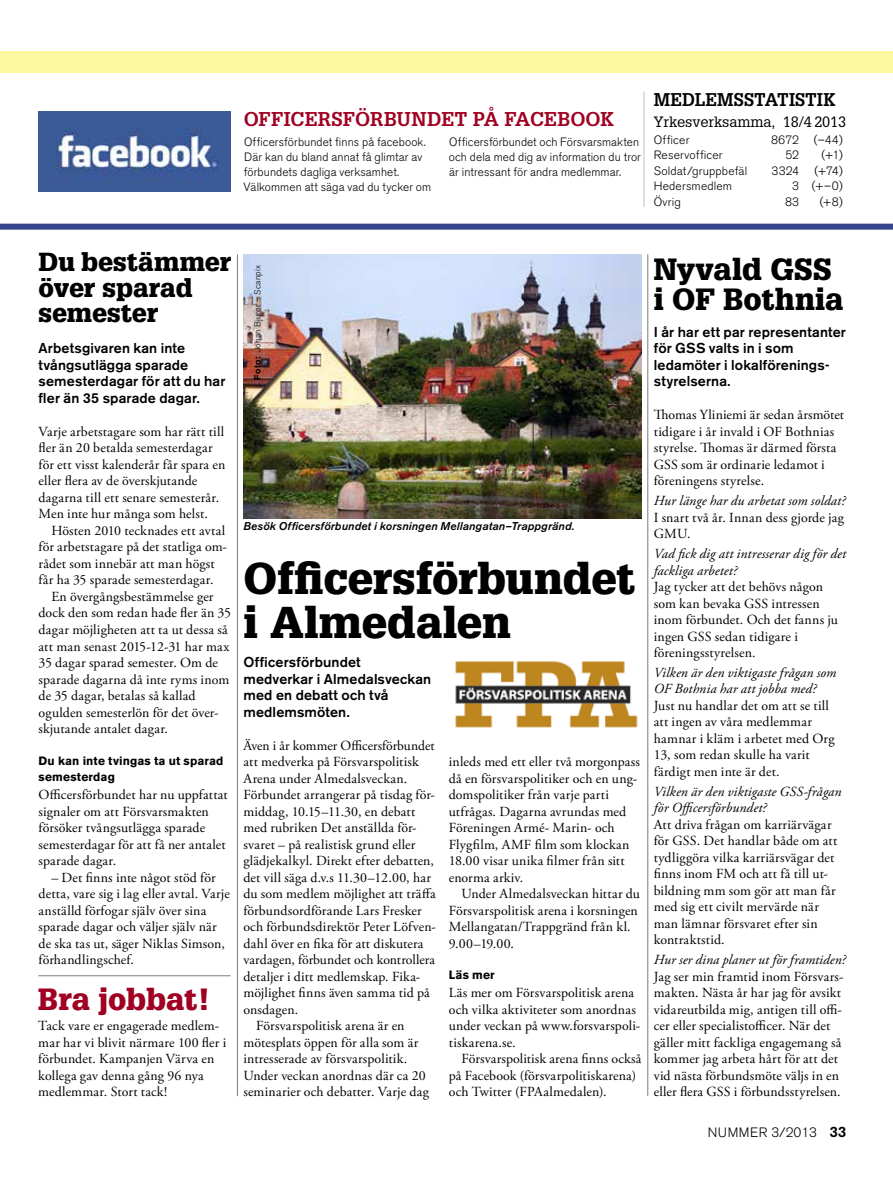
<style>
.page{position:relative;width:893px;height:1191px;background:#fff}
.page>*{position:absolute;margin:0;border:0;box-sizing:border-box;transform-origin:0 0}
.t1{font:900 43.5px/43.5px "Glypha";color:#000}
.t2{font:900 30px/30px "Glypha";letter-spacing:.005em;color:#000}
.t3{font:900 30px "Glypha";letter-spacing:-.005em;color:#a00022}
.t4{font:900 25.5px/25.5px "Glypha";color:#000}
.t5{font:700 19.5px "Glypha";color:#a00022}
.t6{font:700 18px "Glypha";letter-spacing:.005em;color:#000}
.t7{font:14.7px "Glypha";letter-spacing:-.005em;color:#000}
.t8{font:500 14.25px/16.5px "Akzidenz Grotesk BE";letter-spacing:.01em;color:#000}
.t9{font:13.8px/16.5px "Adobe Garamond Pro";letter-spacing:.01em;color:#000}
.t10{font:italic 13.8px/16.5px "Adobe Garamond Pro";letter-spacing:.01em;color:#000}
.t11{font:300 13.5px "Akzidenz Grotesk BE";letter-spacing:.02em;color:#000}
.t12{font:300 12px/15px "Akzidenz Grotesk BE";letter-spacing:.01em;color:#000}
.t13{font:700 12px/16.5px "Akzidenz Grotesk BE";letter-spacing:.01em;color:#000}
.t14{font:italic 500 11.25px "Akzidenz Grotesk BE";letter-spacing:.015em;color:#000}
.t15{font:300 8.7px "Akzidenz Grotesk BE";letter-spacing:.025em;color:#000}
.s1{font-weight:700}
.s2{font-weight:500;font-size:15px}
</style>
<div class="page">
<div style="left:0;top:51px;width:893px;height:21px;background:#fdf9a1"></div>
<div style="left:0;top:224px;width:893px;height:6px;background:#36468b"></div>
<hr style="left:644px;top:91px;width:1px;height:116px;background:#c0c0c0">
<img style="left:38px;top:112px;width:193px;height:79px">
<hr style="left:237px;top:254px;width:1px;height:842px;background:#7c7c7c">
<hr style="left:647px;top:254px;width:1px;height:842px;background:#7c7c7c">
<img style="left:455px;top:661px;width:183px;height:67px">
<img style="left:243px;top:254px;width:398px;height:264px">
<hr style="left:38px;top:975px;width:193px;height:1px;background:#7c7c7c">
<h3 class="t5" style="left:244px;top:107px;width:156px">OFFICERSFÖRBUNDE</h3>
<h3 class="t5" style="left:454px;top:107px;width:90px">T PÅ FACEB</h3>
<h3 class="t5" style="left:570px;top:107px;width:44px">OOK</h3>
<p class="t12" style="left:244px;top:134px;width:189px">Officersförbundet finns på facebook.<br>Där kan du bland annat få glimtar av förbundets dagliga verksamhet.<br>Välkommen att säga vad du tycker om</p>
<p class="t12" style="left:449px;top:134px;width:194px">Officersförbundet och Försvarsmakten och dela med dig av information du tror är intressant för andra medlemmar.</p>
<h3 class="t6" style="left:654px;top:88px;width:77px">MEDLEMSSTAT</h3>
<h3 class="t6" style="left:789px;top:88px;width:48px">ISTIK</h3>
<p class="t7" style="left:654px;top:113px;width:194px">Yrkesverksamma, 18/4 2013</p>
<p class="t12" style="left:654px;top:133px;width:37px">Officer</p>
<p class="t12" style="left:771px;top:133px;width:73px">8672 (–44)</p>
<p class="t12" style="left:654px;top:148px;width:70px">Reservofficer</p>
<p class="t12" style="left:785px;top:148px;width:15px">52</p>
<p class="t12" style="left:822px;top:148px;width:23px">(+1)</p>
<p class="t12" style="left:654px;top:163px;width:95px">Soldat/gruppbefäl</p>
<p class="t12" style="left:771px;top:163px;width:29px">3324</p>
<p class="t12" style="left:814px;top:163px;width:30px">(+74)</p>
<p class="t12" style="left:654px;top:179px;width:80px">Hedersmedlem</p>
<p class="t12" style="left:792px;top:179px;width:52px">3 (+–0)</p>
<p class="t12" style="left:654px;top:194px;width:29px">Övrig</p>
<p class="t12" style="left:785px;top:194px;width:16px">83</p>
<p class="t12" style="left:820px;top:194px;width:25px">(+8)</p>
<h3 class="t4" style="left:39px;top:249px;width:194px">Du bestämmer över sparad semester</h3>
<p class="t8" style="left:39px;top:340px;width:188px">Arbetsgivaren kan inte tvångsutlägga sparade semesterdagar för att du har fler än 35 sparade dagar.</p>
<p class="t9" style="left:39px;top:424px;width:188px">Varje arbetstagare som har rätt till fler än 20 betalda semesterdagar för ett visst kalenderår får spara en eller flera av de överskjutande dagarna till ett senare semesterår.<br>Men inte hur många som helst.</p>
<p class="t9" style="left:51px;top:523px;width:175px">Hösten 2010 tecknades ett avtal</p>
<p class="t9" style="left:39px;top:539px;width:190px">för arbetstagare på det statliga om-</p>
<p class="t9" style="left:39px;top:556px;width:178px">rådet som innebär att man högst</p>
<p class="t9" style="left:39px;top:572px;width:176px">får ha 35 sparade semesterdagar.</p>
<p class="t9" style="left:51px;top:589px;width:164px">En övergångsbestämmelse ger</p>
<p class="t9" style="left:39px;top:605px;width:194px">dock den som redan hade fler än 35</p>
<p class="t9" style="left:39px;top:622px;width:191px">dagar möjligheten att ta ut dessa så</p>
<p class="t9" style="left:39px;top:638px;width:192px">att man senast 2015-12-31 har max</p>
<p class="t9" style="left:39px;top:655px;width:181px">35 dagar sparad semester. Om de</p>
<p class="t9" style="left:39px;top:671px;width:192px">sparade dagarna då inte ryms inom</p>
<p class="t9" style="left:39px;top:688px;width:159px">de 35 dagar, betalas så kallad</p>
<p class="t9" style="left:39px;top:704px;width:181px">ogulden semesterlön för det över-</p>
<p class="t9" style="left:39px;top:721px;width:131px">skjutande antalet dagar.</p>
<p class="t13" style="left:39px;top:752px;width:186px">Du kan inte tvingas ta ut sparad semesterdag</p>
<p class="t9" style="left:39px;top:787px;width:191px">Officersförbundet har nu uppfattat signaler om att Försvarsmakten försöker tvångsutlägga sparade semesterdagar för att få ner antalet sparade dagar.</p>
<p class="t9" style="left:39px;top:869px;width:193px;text-indent:13px">– Det finns inte något stöd för detta, vare sig i lag eller avtal. Varje anställd förfogar själv över sina sparade dagar och väljer själv när de ska tas ut, säger Niklas Simson, förhandlingschef.</p>
<h2 class="t3" style="left:38px;top:980px;width:173px">Bra jobbat!</h2>
<p class="t9" style="left:38px;top:1018px;width:189px">Tack vare er engagerade medlem&shy;mar har vi blivit närmare 100 fler i förbundet. Kampanjen Värva en kollega gav denna gång 96 nya medlemmar. Stort tack!</p>
<p class="t15" style="left:252px;top:379px;width:116px;rotate:-90deg"><span class="s1">Foto:</span> Johan Bjurer – Scanpix</p>
<p class="t14" style="left:243px;top:519px;width:333px">Besök Officersförbundet i korsningen Mellangatan–Trappgränd.</p>
<h1 class="t1" style="left:243px;top:557px;width:393px">Officersförbundet i Almedalen</h1>
<p class="t8" style="left:243px;top:653px;width:189px">Officersförbundet medverkar i Almedalsveckan med en debatt och två medlemsmöten.</p>
<p class="t9" style="left:243px;top:737px;width:193px">Även i år kommer Officersförbundet</p>
<p class="t9" style="left:243px;top:754px;width:177px">att medverka på Försvarspolitisk</p>
<p class="t9" style="left:243px;top:770px;width:165px">Arena under Almedalsveckan.</p>
<p class="t9" style="left:243px;top:787px;width:193px">Förbundet arrangerar på tisdag för-</p>
<p class="t9" style="left:243px;top:803px;width:173px">middag, 10.15–11.30, en debatt</p>
<p class="t9" style="left:243px;top:820px;width:175px">med rubriken Det anställda för-</p>
<p class="t9" style="left:243px;top:836px;width:173px">svaret – på realistisk grund eller</p>
<p class="t9" style="left:243px;top:853px;width:192px">glädjekalkyl. Direkt efter debatten,</p>
<p class="t9" style="left:243px;top:869px;width:189px">det vill säga d.v.s 11.30–12.00, har</p>
<p class="t9" style="left:243px;top:886px;width:194px">du som medlem möjlighet att träffa</p>
<p class="t9" style="left:243px;top:902px;width:180px">förbundsordförande Lars Fresker</p>
<p class="t9" style="left:243px;top:919px;width:194px">och förbundsdirektör Peter Löfven-</p>
<p class="t9" style="left:243px;top:935px;width:182px">dahl över en fika för att diskutera</p>
<p class="t9" style="left:243px;top:952px;width:193px">vardagen, förbundet och kontrollera</p>
<p class="t9" style="left:243px;top:968px;width:178px">detaljer i ditt medlemskap. Fika-</p>
<p class="t9" style="left:243px;top:985px;width:188px">möjlighet finns även samma tid på</p>
<p class="t9" style="left:243px;top:1001px;width:56px">onsdagen.</p>
<p class="t9" style="left:256px;top:1018px;width:150px">Försvarspolitisk arena är en</p>
<p class="t9" style="left:243px;top:1034px;width:176px">mötesplats öppen för alla som är</p>
<p class="t9" style="left:243px;top:1051px;width:165px">intresserade av försvarspolitik.</p>
<p class="t9" style="left:243px;top:1067px;width:184px">Under veckan anordnas där ca 20</p>
<p class="t9" style="left:243px;top:1084px;width:187px">seminarier och debatter. Varje dag</p>
<p class="t9" style="left:449px;top:754px;width:193px">inleds med ett eller två morgonpass då en försvarspolitiker och en ung&shy;domspolitiker från varje parti utfrågas. Dagarna avrundas med<br>Föreningen Armé- Marin- och<br>Flygfilm, AMF film som klockan<br>18.00 visar unika filmer från sitt enorma arkiv.</p>
<p class="t9" style="left:449px;top:886px;width:193px;text-indent:13px">Under Almedalsveckan hittar du<br>Försvarspolitisk arena i korsningen<br>Mellangatan/Trappgränd från kl.<br>9.00–19.00.</p>
<p class="t13" style="left:449px;top:966px;width:47px">Läs mer</p>
<p class="t9" style="left:449px;top:985px;width:193px">Läs mer om Försvarspolitisk arena och vilka aktiviteter som anordnas under veckan på www.forsvarspoli&shy;tiskarena.se.</p>
<p class="t9" style="left:449px;top:1051px;width:194px;text-indent:13px">Försvarspolitisk arena finns också på Facebook (försvarpolitiskarena) och Twitter (FPAalmedalen).</p>
<h2 class="t2" style="left:654px;top:255px;width:191px">Nyvald GSS i OF Bothnia</h2>
<p class="t8" style="left:654px;top:323px;width:194px">I år har ett par representanter för GSS valts in i som ledamöter i lokalförenings&shy;styrelserna.</p>
<p class="t9" style="left:654px;top:407px;width:192px">Thomas Yliniemi är sedan årsmötet tidigare i år invald i OF Bothnias styrelse. Thomas är därmed första<br>GSS som är ordinarie ledamot i föreningens styrelse.</p>
<p class="t10" style="left:654px;top:493px;width:193px">Hur länge har du arbetat som soldat?</p>
<p class="t9" style="left:654px;top:509px;width:192px">I snart två år. Innan dess gjorde jag<br>GMU.</p>
<p class="t10" style="left:654px;top:546px;width:194px">Vad fick dig att intresserar dig för det fackliga arbetet?</p>
<p class="t9" style="left:654px;top:579px;width:186px">Jag tycker att det behövs någon som kan bevaka GSS intressen inom förbundet. Och det fanns ju ingen GSS sedan tidigare i föreningsstyrelsen.</p>
<p class="t10" style="left:654px;top:664px;width:184px">Vilken är den viktigaste frågan som<br>OF Bothnia har att jobba med?</p>
<p class="t9" style="left:654px;top:698px;width:182px">Just nu handlar det om att se till att ingen av våra medlemmar hamnar i kläm i arbetet med Org<br>13, som redan skulle ha varit färdigt men inte är det.</p>
<p class="t10" style="left:654px;top:783px;width:189px">Vilken är den viktigaste GSS-frågan för Officersförbundet?</p>
<p class="t9" style="left:654px;top:816px;width:185px">Att driva frågan om karriärvägar för GSS. Det handlar både om att tydliggöra vilka karriärsvägar det finns inom FM och att få till ut&shy;bildning mm som gör att man får med sig ett civilt mervärde när man lämnar försvaret efter sin kontraktstid.</p>
<p class="t10" style="left:654px;top:951px;width:194px">Hur ser dina planer ut för framtiden?</p>
<p class="t9" style="left:654px;top:968px;width:191px">Jag ser min framtid inom Försvars&shy;makten. Nästa år har jag för avsikt vidareutbilda mig, antigen till offi&shy;cer eller specialistofficer. När det gäller mitt fackliga engagemang så kommer jag arbeta hårt för att det vid nästa förbundsmöte väljs in en eller flera GSS i förbundsstyrelsen.</p>
<p class="t11" style="left:708px;top:1124px;width:140px">NUMMER 3/2013 <span class="s2">33</span></p>
</div>
